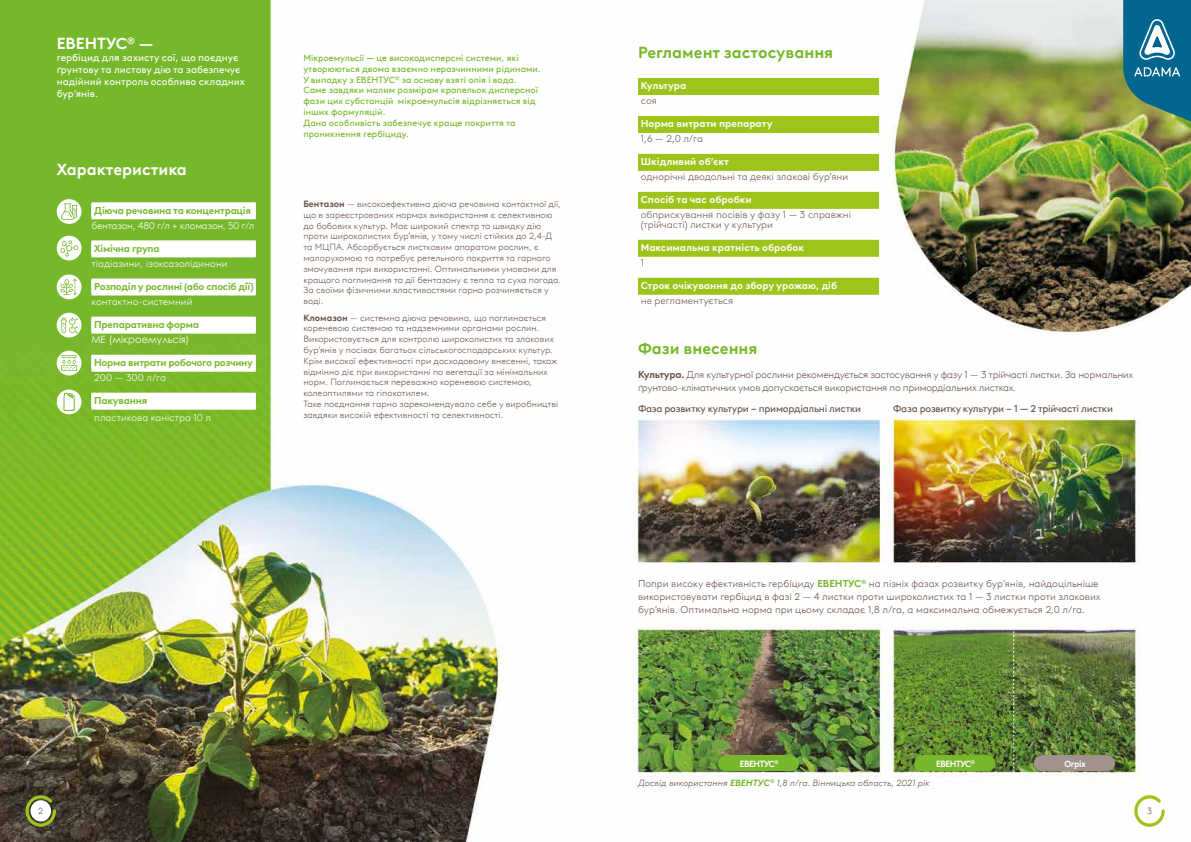
<style>
.page{position:relative;width:1191px;height:842px;background:#fff}
.page>*{position:absolute;margin:0;border:0;box-sizing:border-box;transform-origin:0 0}
.t1{font:700 16px "Brown LL Pan TT";color:#76b82a}
.t2{font:700 16px "Brown LL Pan TT";color:#fff}
.t3{font:300 10px/13px "Brown LL Pan TT";letter-spacing:-.005em;color:#68534b}
.t4{font:300 10px/13px "Brown LL Pan TT";letter-spacing:-.025em;color:#68534b}
.t5{font:300 10px/10px "Brown LL Pan";color:#68534b}
.t6{font:700 10px "Brown LL Pan";letter-spacing:-.025em;color:#76b82a}
.t7{font:700 10px "Brown LL Pan";color:#fff}
.t8{font:10px/12px "Brown LL Pan TT";color:#fff}
.t9{font:10px "Brown LL Pan TT";letter-spacing:-.025em;color:#68534b}
.t10{font:300 10px "Brown LL Pan TT";color:#fff}
.t11{font:300 10px "Brown LL Pan";color:#fff}
.t12{font:300 10px "Brown LL Pan TT";letter-spacing:-.025em;color:#fff}
.t13{font:10px "Century Gothic";color:#fff}
.t14{font:300 9px/10.8px "Brown LL Pan TT";color:#68534b}
.t15{font:9px/10.8px "Brown LL Pan TT";color:#76b82a}
.t16{font:italic 300 9px "Brown LL Pan TT";color:#68534b}
.t17{font:700 9px "Brown LL Pan TT";letter-spacing:-.05em;color:#fff;scale:.95 1}
.s1{font-weight:700}
.s2{font-family:"Brown LL Pan"}
.s3{font-weight:700;color:#76b82a}
</style>
<div class="page">
<img style="left:0;top:0;width:1191px;height:842px">
<svg style="left:1123px;top:0;width:68px;height:128px;background:#327d8c"></svg>
<svg style="left:26px;top:795px;width:30px;height:32px"></svg>
<svg style="left:1134px;top:795px;width:30px;height:32px"></svg>
<div style="left:638px;top:78px;width:241px;height:17px;background:#9dc41a"></div>
<div style="left:638px;top:116px;width:241px;height:17px;background:#9dc41a"></div>
<div style="left:638px;top:154px;width:241px;height:17px;background:#9dc41a"></div>
<div style="left:638px;top:192px;width:241px;height:17px;background:#9dc41a"></div>
<div style="left:638px;top:240px;width:241px;height:17px;background:#9dc41a"></div>
<div style="left:638px;top:278px;width:241px;height:17px;background:#9dc41a"></div>
<div style="left:91px;top:202px;width:165px;height:17px;background:#fff"></div>
<div style="left:91px;top:240px;width:165px;height:17px;background:#fff"></div>
<div style="left:91px;top:278px;width:165px;height:17px;background:#fff"></div>
<div style="left:91px;top:317px;width:165px;height:17px;background:#fff"></div>
<div style="left:91px;top:355px;width:165px;height:17px;background:#fff"></div>
<div style="left:91px;top:393px;width:165px;height:17px;background:#fff"></div>
<div style="left:57px;top:199px;width:24px;height:25px;background:#fff;border-radius:50%"></div>
<svg style="left:61px;top:203px;width:16px;height:17px"></svg>
<div style="left:57px;top:389px;width:24px;height:25px;background:#fff;border-radius:50%"></div>
<svg style="left:63px;top:392px;width:12px;height:19px"></svg>
<div style="left:57px;top:313px;width:24px;height:24px;background:#fff;border-radius:50%"></div>
<svg style="left:61px;top:317px;width:17px;height:16px"></svg>
<div style="left:57px;top:274px;width:24px;height:25px;background:#fff;border-radius:50%"></div>
<svg style="left:60px;top:279px;width:17px;height:16px"></svg>
<div style="left:57px;top:351px;width:24px;height:24px;background:#fff;border-radius:50%"></div>
<svg style="left:61px;top:355px;width:16px;height:16px"></svg>
<div style="left:57px;top:236px;width:24px;height:24px;background:#fff;border-radius:50%"></div>
<svg style="left:60px;top:240px;width:19px;height:17px"></svg>
<svg style="left:1012px;top:625px;width:3px;height:155px"></svg>
<div style="left:725px;top:756px;width:66px;height:15px;background:#76b82a"></div>
<div style="left:718px;top:756px;width:15px;height:15px;background:#76b82a;border-radius:50%"></div>
<div style="left:783px;top:756px;width:16px;height:15px;background:#76b82a;border-radius:50%"></div>
<div style="left:921px;top:756px;width:66px;height:15px;background:#76b82a"></div>
<div style="left:914px;top:756px;width:15px;height:15px;background:#76b82a;border-radius:50%"></div>
<div style="left:979px;top:756px;width:16px;height:15px;background:#76b82a;border-radius:50%"></div>
<div style="left:1041px;top:756px;width:66px;height:15px;background:#a1938b"></div>
<div style="left:1034px;top:756px;width:15px;height:15px;background:#a1938b;border-radius:50%"></div>
<div style="left:1099px;top:756px;width:16px;height:15px;background:#a1938b;border-radius:50%"></div>
<h1 class="t2" style="left:57px;top:31px;width:98px">ЕВЕНТУС<sup>®</sup> —</h1>
<p class="t8" style="left:57px;top:51px;width:190px">гербіцид для захисту сої, що поєднує ґрунтову та листову дію та забезпечує надійний контроль особливо складних бур’янів.</p>
<h1 class="t2" style="left:57px;top:157px;width:132px">Характеристика</h1>
<p class="t6" style="left:94px;top:202px;width:158px">Діюча речовина та концентрація</p>
<p class="t12" style="left:91px;top:218px;width:165px">бентазон, 480 г/л + кломазон, 50 г/л</p>
<p class="t6" style="left:94px;top:241px;width:67px">Хімічна група</p>
<p class="t10" style="left:91px;top:256px;width:138px">тіадіазини, ізоксазолідинони</p>
<p class="t6" style="left:94px;top:279px;width:161px">Розподіл у рослині (або спосіб дії)</p>
<p class="t10" style="left:91px;top:295px;width:103px">контактно-системний</p>
<p class="t6" style="left:94px;top:317px;width:106px">Препаративна форма</p>
<p class="t13" style="left:91px;top:333px;width:99px">МЕ (мікроемульсія)</p>
<p class="t6" style="left:94px;top:355px;width:160px">Норма витрати робочого розчину</p>
<p class="t11" style="left:94px;top:371px;width:73px">200 — 300 л/га</p>
<p class="t6" style="left:94px;top:393px;width:55px">Пакування</p>
<p class="t11" style="left:94px;top:410px;width:118px">пластикова каністра 10 л</p>
<p class="t15" style="left:303px;top:52px;width:239px">Мікроемульсії — це високодисперсні системи, які утворюються двома взаємно нерозчинними рідинами.<br>У випадку з ЕВЕНТУС<sup>®</sup> за основу взяті олія і вода.<br>Саме завдяки малим розмірам крапельок дисперсної фази цих субстанцій мікроемульсія відрізняється від інших формуляцій.<br>Дана особливість забезпечує краще покриття та проникнення гербіциду.</p>
<p class="t14" style="left:303px;top:198px;width:259px"><span class="s1">Бентазон</span> — високоефективна діюча речовина контактної дії, що в зареєстрованих нормах використання є селективною до бобових культур. Має широкий спектр та швидку дію проти широколистих бур’янів, у тому числі стійких до 2,4-Д та МЦПА. Абсорбується листковим апаратом рослин, є малорухомою та потребує ретельного покриття та гарного змочування при використанні. Оптимальними умовами для кращого поглинання та дії бентазону є тепла та суха погода.<br>За своїми фізичними властивостями гарно розчиняється у воді.</p>
<p class="t14" style="left:303px;top:312px;width:256px"><span class="s1">Кломазон</span> — системна діюча речовина, що поглинається кореневою системою та надземними органами рослин.<br>Використовується для контролю широколистих та злакових бур’янів у посівах багатьох сільськогосподарських культур.<br>Крім високої ефективності при досходовому внесенні, також відмінно діє при використанні по вегетації за мінімальних норм. Поглинається переважно кореневою системою, колеоптилями та гіпокотилем.<br>Таке поєднання гарно зарекомендувало себе у виробництві завдяки високій ефективності та селективності.</p>
<h1 class="t1" style="left:638px;top:40px;width:197px">Регламент застосування</h1>
<p class="t7" style="left:641px;top:78px;width:47px">Культура</p>
<p class="t5" style="left:641px;top:95px;width:17px">соя</p>
<p class="t7" style="left:641px;top:116px;width:133px">Норма витрати препарату</p>
<p class="t5" style="left:641px;top:133px;width:64px">1,6 — 2,0 л/га</p>
<p class="t7" style="left:641px;top:154px;width:90px">Шкідливий об’єкт</p>
<p class="t5" style="left:641px;top:171px;width:209px">однорічні дводольні та деякі злакові бур’яни</p>
<p class="t7" style="left:641px;top:192px;width:112px">Спосіб та час обробки</p>
<p class="t5" style="left:641px;top:209px;width:212px">обприскування посівів у фазу 1 — 3 справжні (трійчасті) листки у культури</p>
<p class="t7" style="left:641px;top:240px;width:165px">Максимальна кратність обробок</p>
<p class="t5" style="left:641px;top:257px;width:5px">1</p>
<p class="t7" style="left:641px;top:278px;width:198px">Строк очікування до збору урожаю, діб</p>
<p class="t5" style="left:641px;top:295px;width:94px">не регламентується</p>
<h1 class="t1" style="left:638px;top:336px;width:121px">Фази внесення</h1>
<p class="t4" style="left:638px;top:367px;width:497px"><span class="s1">Культура.</span> Для культурної рослини рекомендується застосування у фазу 1 <span class="s2">—</span> 3 трійчасті листки. За нормальних ґрунтово-кліматичних умов допускається використання по примордіальних листках.</p>
<p class="t9" style="left:638px;top:401px;width:225px">Фаза розвитку культури – примордіальні листки</p>
<p class="t9" style="left:893px;top:401px;width:221px">Фаза розвитку культури – 1 — 2 трійчасті листки</p>
<p class="t3" style="left:638px;top:576px;width:464px">Попри високу ефективність гербіциду <span class="s3">ЕВЕНТУС</span><sup>®</sup> на пізніх фазах розвитку бур’янів, найдоцільніше використовувати гербіцид в фазі 2 <span class="s2">—</span> 4 листки проти широколистих та 1 <span class="s2">—</span> 3 листки проти злакових бур’янів. Оптимальна норма при цьому складає 1,8 л/га, а максимальна обмежується 2,0 л/га.</p>
<p class="t17" style="left:740px;top:757px;width:42px">ЕВЕНТУС<sup>®</sup></p>
<p class="t17" style="left:936px;top:757px;width:42px">ЕВЕНТУС<sup>®</sup></p>
<p class="t17" style="left:1064px;top:757px;width:24px">Огріх</p>
<p class="t16" style="left:638px;top:776px;width:293px">Досвід використання <span class="s3">ЕВЕНТУС</span><sup>®</sup> 1,8 л/га. Вінницька область, 2021 рік</p>
<p class="t14" style="left:38px;top:805px;width:7px">2</p>
<p class="t14" style="left:1147px;top:805px;width:6px">3</p>
</div>
